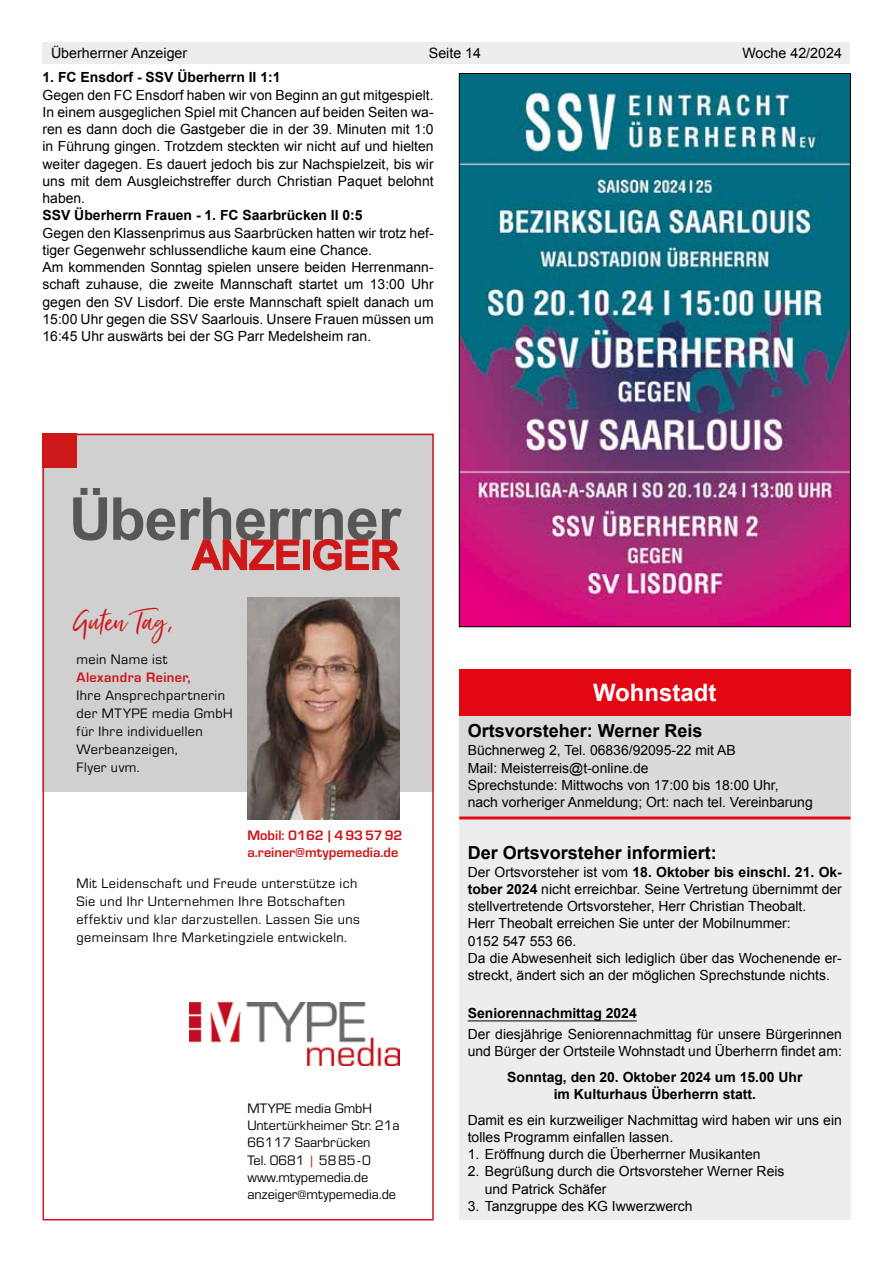
<style>
.page{position:relative;width:893px;height:1263px;background:#fff}
.page>*{position:absolute;margin:0;border:0;box-sizing:border-box;transform-origin:0 0}
.t1{font:37.5px "Just Lovely";color:#cd1719}
.t2{font:700 24px "Arial";color:#fff}
.t3{font:700 18px "Arial";color:#000}
.t4{font:14.25px/18px "Eurostile";letter-spacing:.03em;color:#000}
.t5{font:14.25px/17.2px "Eurostile";color:#000}
.t6{font:700 14.25px/17.1px "Eurostile";color:#cd1719}
.t7{font:14.25px "Arial";color:#000}
.t8{font:700 14.25px "Eurostile";letter-spacing:.03em;color:#cd1719}
.t9{font:13.95px/17.2px "Arial";color:#000}
.t10{font:700 13.95px/17.2px "Arial";color:#000;text-align:center}
.s1{color:#cd1719}
.s2{font-weight:700}
</style>
<div class="page">
<div style="left:43px;top:43px;width:807px;height:21px;background:#ededed"></div>
<div style="left:459px;top:816px;width:391px;height:404px;background:#ededed"></div>
<hr style="left:459px;top:816px;width:391px;height:3px;background:#e30613">
<hr style="left:468px;top:1020px;width:169px;height:1px;background:#000">
<img style="left:461px;top:75px;width:388px;height:550px">
<div style="left:459px;top:669px;width:391px;height:47px;background:#e30613"></div>
<div style="left:459px;top:716px;width:391px;height:100px;background:#dadada"></div>
<div style="left:43px;top:434px;width:391px;height:358px;background:#d0d0d0"></div>
<svg style="left:73px;top:488px;width:329px;height:82px"></svg>
<img style="left:190px;top:1002px;width:210px;height:64px">
<div style="left:43px;top:434px;width:34px;height:34px;background:#cd1719"></div>
<div style="left:43px;top:434px;width:391px;height:786px;border:2px solid #cd1719"></div>
<img style="left:247px;top:597px;width:153px;height:222px">
<p class="t7" style="left:51px;top:44px;width:138px">Überherrner Anzeiger</p>
<p class="t7" style="left:429px;top:44px;width:54px">Seite 14</p>
<p class="t7" style="left:742px;top:44px;width:101px">Woche 42/2024</p>
<p class="t10" style="left:43px;top:69px;width:239px">1. FC Ensdorf - SSV Überherrn II 1:1</p>
<p class="t9" style="left:43px;top:86px;width:393px;text-align:justify">Gegen den FC Ensdorf haben wir von Beginn an gut mitgespielt.<br>In einem ausgeglichen Spiel mit Chancen auf beiden Seiten wa&shy;ren es dann doch die Gastgeber die in der 39. Minuten mit 1:0 in Führung gingen. Trotzdem steckten wir nicht auf und hielten weiter dagegen. Es dauert jedoch bis zur Nachspielzeit, bis wir uns mit dem Ausgleichstreffer durch Christian Paquet belohnt haben.</p>
<p class="t10" style="left:43px;top:207px;width:322px">SSV Überherrn Frauen - 1. FC Saarbrücken II 0:5</p>
<p class="t9" style="left:43px;top:224px;width:393px">Gegen den Klassenprimus aus Saarbrücken hatten wir trotz hef&shy;tiger Gegenwehr schlussendliche kaum eine Chance.<br>Am kommenden Sonntag spielen unsere beiden Herrenmann&shy;schaft zuhause, die zweite Mannschaft startet um 13:00 Uhr gegen den SV Lisdorf. Die erste Mannschaft spielt danach um 15:00 Uhr gegen die SSV Saarlouis. Unsere Frauen müssen um 16:45 Uhr auswärts bei der SG Parr Medelsheim ran.</p>
<h1 class="t1" style="left:73px;top:598px;width:100px">Guten Tag,</h1>
<p class="t4" style="left:77px;top:650px;width:92px">mein Name ist</p>
<p class="t8" style="left:77px;top:667px;width:116px">Alexandra Reiner,</p>
<p class="t4" style="left:77px;top:686px;width:158px">Ihre Ansprechpartnerin der MTYPE media GmbH für Ihre individuellen<br>Werbeanzeigen,<br>Flyer uvm.</p>
<p class="t6" style="left:247px;top:825px;width:157px">Mobil: 0162|4935792 a.reiner@mtypemedia.de</p>
<p class="t4" style="left:77px;top:874px;width:285px">Mit Leidenschaft und Freude unterstütze ich Sie und Ihr Unternehmen Ihre Botschaften effektiv und klar darzustellen. Lassen Sie uns gemeinsam Ihre Marketingziele entwickeln.</p>
<p class="t5" style="left:247px;top:1099px;width:154px">MTYPE media GmbH<br>Untertürkheimer Str. 21a<br>66117 Saarbrücken<br>Tel. 0681 <span class="s1">|</span> 5885-0 www.mtypemedia.de anzeiger@mtypemedia.de</p>
<h2 class="t2" style="left:593px;top:677px;width:125px">Wohnstadt</h2>
<p class="t3" style="left:468px;top:719px;width:236px">Ortsvorsteher: Werner Reis</p>
<p class="t9" style="left:468px;top:742px;width:347px">Büchnerweg 2, Tel. 06836/92095-22 mit AB<br>Mail: Meisterreis@t-online.de<br>Sprechstunde: Mittwochs von 17:00 bis 18:00 Uhr,<br>nach vorheriger Anmeldung; Ort: nach tel. Vereinbarung</p>
<p class="t3" style="left:468px;top:840px;width:251px">Der Ortsvorsteher informiert:</p>
<p class="t9" style="left:468px;top:863px;width:376px">Der Ortsvorsteher ist vom <span class="s2">18. Oktober bis einschl. 21. Ok&shy;tober 2024</span> nicht erreichbar. Seine Vertretung übernimmt der stellvertretende Ortsvorsteher, Herr Christian Theobalt.<br>Herr Theobalt erreichen Sie unter der Mobilnummer:<br>0152 547 553 66.<br>Da die Abwesenheit sich lediglich über das Wochenende er&shy;streckt, ändert sich an der möglichen Sprechstunde nichts.</p>
<p class="t10" style="left:468px;top:1005px;width:171px">Seniorennachmittag 2024</p>
<p class="t9" style="left:468px;top:1025px;width:376px">Der diesjährige Seniorennachmittag für unsere Bürgerinnen und Bürger der Ortsteile Wohnstadt und Überherrn findet am:</p>
<p class="t10" style="left:507px;top:1068px;width:297px">Sonntag, den 20. Oktober 2024 um 15.00 Uhr im Kulturhaus Überherrn statt.</p>
<p class="t9" style="left:468px;top:1111px;width:376px">Damit es ein kurzweiliger Nachmittag wird haben wir uns ein tolles Programm einfallen lassen.</p>
<p class="t9" style="left:468px;top:1146px;width:294px">1. Eröffnung durch die Überherrner Musikanten</p>
<p class="t9" style="left:485px;top:1163px;width:301px;text-indent:-17px">2. Begrüßung durch die Ortsvorsteher Werner Reis und Patrick Schäfer</p>
<p class="t9" style="left:468px;top:1197px;width:226px">3. Tanzgruppe des KG Iwwerzwerch</p>
</div>
